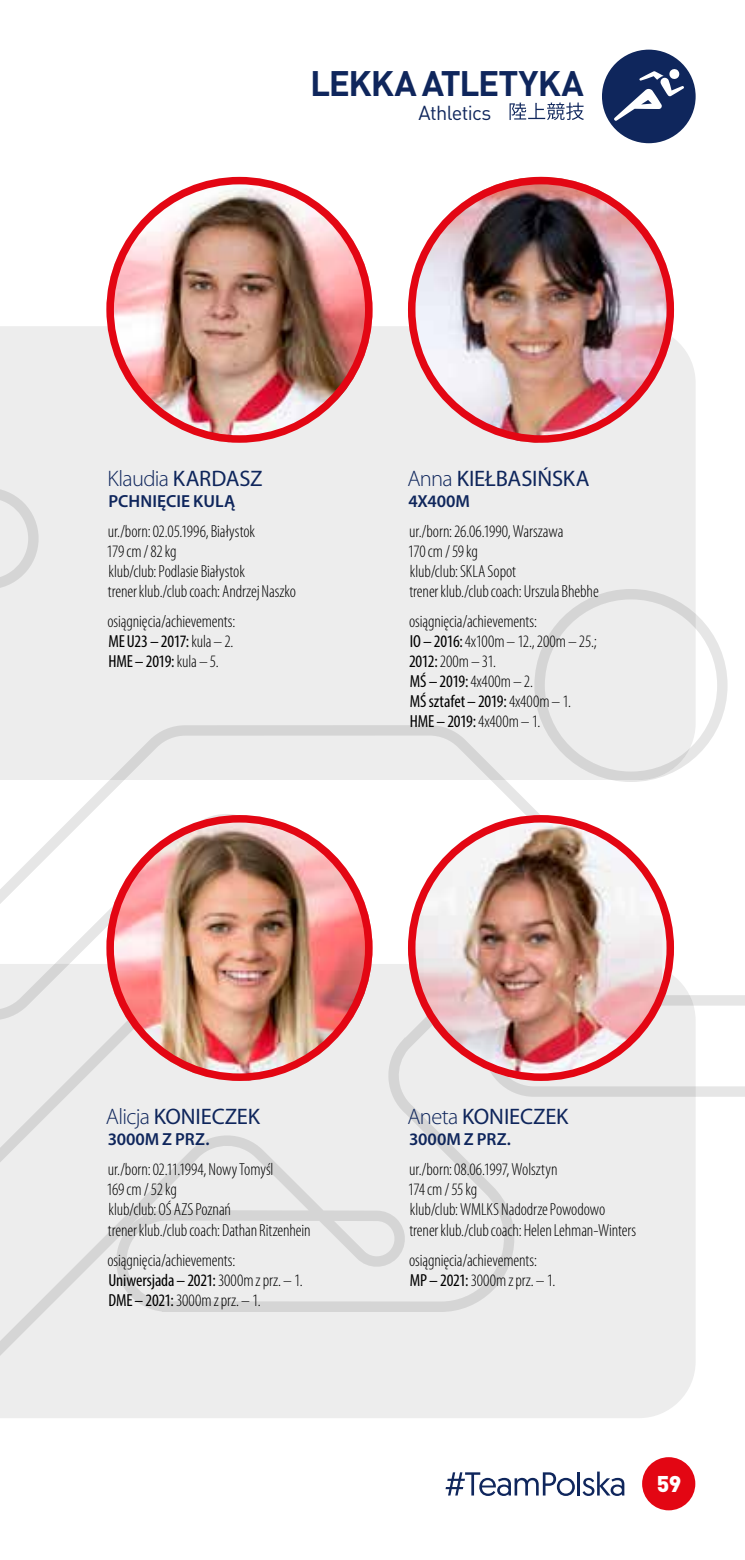
<style>
.page{position:relative;width:745px;height:1560px;background:#fff}
.page>*{position:absolute;margin:0;border:0;box-sizing:border-box;transform-origin:0 0}
.t1{font:700 35px "DIN Pro";letter-spacing:-.03em;color:#0f265c}
.t2{font:22.5px "Myriad Pro";letter-spacing:-.005em;color:#0f265c}
.t3{font:300 22.5px "Myriad Pro";letter-spacing:-.03em;color:#0f265c}
.t4{font:900 22.5px "DIN Pro";color:#fff}
.t5{font:20px "DIN Pro";letter-spacing:-.035em;color:#0f265c}
.t6{font:300 condensed 17.5px/20px "Myriad Pro";letter-spacing:-.005em;color:#000}
.t7{font:600 17.5px "Myriad Pro";color:#0f265c}
.s1{font-weight:400}
.s2{font-weight:300}
</style>
<div class="page">
<div style="left:641px;top:1456px;width:53px;height:53px;background:#e30613;border-radius:50%"></div>
<svg style="left:509px;top:102px;width:74px;height:18px"></svg>
<svg style="left:445px;top:1472px;width:129px;height:23px"></svg>
<hr style="left:577px;top:1471px;width:2px;height:24px;background:#0f265c">
<svg style="left:582px;top:1471px;width:42px;height:24px"></svg>
<div style="left:601px;top:50px;width:94px;height:93px;background:#0f265c;border-radius:50%"></div>
<svg style="left:614px;top:69px;width:69px;height:52px"></svg>
<svg style="left:0;top:780px;width:744px;height:638px"></svg>
<svg style="left:534px;top:589px;width:193px;height:193px"></svg>
<div style="left:39px;top:326px;width:656px;height:454px;background:#ededed"></div>
<svg style="left:1px;top:963px;width:694px;height:454px;background:#ebeaea"></svg>
<svg style="left:0;top:326px;width:39px;height:615px"></svg>
<svg style="left:0;top:963px;width:1px;height:454px"></svg>
<img style="left:106px;top:177px;width:266px;height:266px;border-radius:133px">
<div style="left:106px;top:177px;width:266px;height:266px;border:8px solid #e30613;border-radius:50%"></div>
<img style="left:407px;top:177px;width:266px;height:266px;border-radius:133px">
<div style="left:407px;top:177px;width:266px;height:266px;border:8px solid #e30613;border-radius:50%"></div>
<img style="left:106px;top:815px;width:266px;height:265px;border-radius:133px">
<div style="left:106px;top:815px;width:266px;height:265px;border:8px solid #e30613;border-radius:50%"></div>
<img style="left:409px;top:815px;width:252px;height:265px">
<div style="left:407px;top:815px;width:266px;height:265px;border:8px solid #e30613;border-radius:50%"></div>
<h1 class="t1" style="left:310px;top:60px;width:275px">LEKKA ATLETYKA</h1>
<p class="t5" style="left:418px;top:100px;width:74px">Athletics</p>
<p class="t3" style="left:107px;top:465px;width:156px">Klaudia <span class="s1">KARDASZ</span></p>
<p class="t7" style="left:108px;top:490px;width:128px">PCHNIĘCIE KULĄ</p>
<p class="t6" style="left:106px;top:522px;width:191px">ur./born: 02.05.1996, Białystok<br>179 cm / 82 kg<br>klub/club: Podlasie Białystok<br>trener klub./club coach: Andrzej Naszko</p>
<p class="t6" style="left:107px;top:612px;width:129px;text-align:justify">osiągnięcia/achievements:<br><span class="s1">ME U23 – 2017:</span> kula – 2.<br><span class="s1">HME – 2019:</span> kula – 5.</p>
<p class="t2" style="left:407px;top:465px;width:183px"><span class="s2">Anna</span> KIEŁBASIŃSKA</p>
<p class="t7" style="left:408px;top:490px;width:63px">4X400M</p>
<p class="t6" style="left:407px;top:522px;width:192px">ur./born: 26.06.1990, Warszawa<br>170 cm / 59 kg<br>klub/club: SKLA Sopot<br>trener klub./club coach: Urszula Bhebhe</p>
<p class="t6" style="left:409px;top:612px;width:189px">osiągnięcia/achievements:<br><span class="s1">IO – 2016:</span> 4x100m – 12., 200m – 25.;<br><span class="s1">2012:</span> 200m – 31.<br><span class="s1">MŚ – 2019:</span> 4x400m – 2.<br><span class="s1">MŚ sztafet – 2019:</span> 4x400m – 1.<br><span class="s1">HME – 2019:</span> 4x400m – 1.</p>
<p class="t2" style="left:106px;top:1102px;width:155px"><span class="s2">Alicja</span> KONIECZEK</p>
<p class="t7" style="left:108px;top:1128px;width:103px">3000M Z PRZ.</p>
<p class="t6" style="left:106px;top:1159px;width:206px">ur./born: 02.11.1994, Nowy Tomyśl<br>169 cm / 52 kg<br>klub/club: OŚ AZS Poznań<br>trener klub./club coach: Dathan Ritzenhein</p>
<p class="t6" style="left:107px;top:1249px;width:196px">osiągnięcia/achievements:<br><span class="s1">Uniwersjada – 2021:</span> 3000m z prz. – 1.<br><span class="s1">DME – 2021:</span> 3000m z prz. – 1.</p>
<p class="t2" style="left:407px;top:1102px;width:162px"><span class="s2">Aneta</span> KONIECZEK</p>
<p class="t7" style="left:409px;top:1128px;width:103px">3000M Z PRZ.</p>
<p class="t6" style="left:407px;top:1159px;width:229px">ur./born: 08.06.1997, Wolsztyn<br>174 cm / 55 kg<br>klub/club: WMLKS Nadodrze Powodowo trener klub./club coach: Helen Lehman-Winters</p>
<p class="t6" style="left:409px;top:1249px;width:148px">osiągnięcia/achievements:<br><span class="s1">MP – 2021:</span> 3000m z prz. – 1.</p>
<p class="t4" style="left:656px;top:1468px;width:26px">59</p>
</div>
